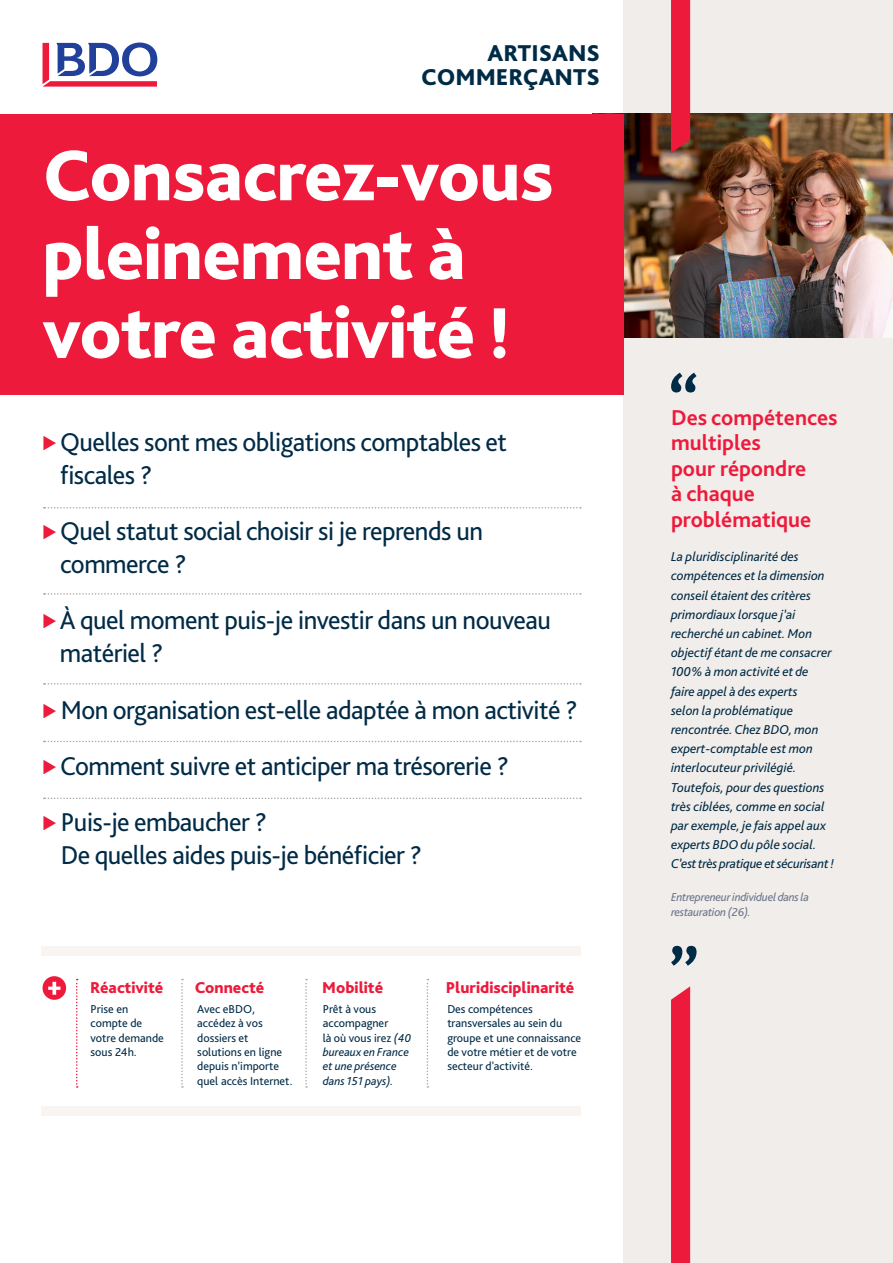
<style>
.page{position:relative;width:893px;height:1263px;background:#fff}
.page>*{position:absolute;margin:0;border:0;box-sizing:border-box;transform-origin:0 0}
.t1{font:800 75px/78.8px "Bliss Pro";letter-spacing:-.01em;color:#fff}
.t2{font:27px/33px "Bliss Pro";letter-spacing:-.02em;color:#002b46}
.t3{font:800 24px/24px "Bliss Pro";color:#002b46;text-align:right}
.t4{font:700 22.5px/25.5px "Bliss Pro";color:#ed1a3b}
.t5{font:800 16.5px "Bliss Pro";color:#ed1a3b}
.t6{font:italic 13.5px/19.2px "Bliss Pro";color:#002b46}
.t7{font:12px/14.4px "Bliss Pro";color:#002b46}
.t8{font:italic 12px/14.4px "Bliss Pro";color:#002b46}
.t9{font:italic 12px/14.4px "Bliss Pro";letter-spacing:-.02em;color:#6a758a}
.s1{font-style:normal}
</style>
<div class="page">
<div style="left:623px;top:0;width:270px;height:1263px;background:#f1edea"></div>
<img style="left:624px;top:114px;width:269px;height:224px">
<div style="left:671px;top:986px;width:19px;height:277px;background:#ed1a3b"></div>
<div style="left:671px;top:0;width:19px;height:153px;background:#ed1a3b"></div>
<svg style="left:671px;top:946px;width:26px;height:20px"></svg>
<svg style="left:671px;top:373px;width:26px;height:19px"></svg>
<svg style="left:43px;top:43px;width:114px;height:44px"></svg>
<div style="left:0;top:114px;width:624px;height:280px;background:#ed1a3b"></div>
<svg style="left:44px;top:507px;width:537px;height:1px"></svg>
<svg style="left:44px;top:593px;width:537px;height:2px"></svg>
<svg style="left:44px;top:683px;width:537px;height:1px"></svg>
<svg style="left:44px;top:741px;width:537px;height:1px"></svg>
<svg style="left:44px;top:797px;width:537px;height:2px"></svg>
<svg style="left:181px;top:979px;width:2px;height:109px"></svg>
<svg style="left:76px;top:979px;width:2px;height:109px"></svg>
<svg style="left:305px;top:979px;width:2px;height:109px"></svg>
<svg style="left:427px;top:979px;width:1px;height:109px"></svg>
<div style="left:41px;top:946px;width:539px;height:10px;background:#f7f4f2"></div>
<div style="left:41px;top:1106px;width:539px;height:9px;background:#f7f4f2"></div>
<div style="left:43px;top:976px;width:23px;height:24px;background:#ed1a3b;border-radius:50%"></div>
<svg style="left:48px;top:982px;width:12px;height:13px"></svg>
<h3 class="t3" style="left:421px;top:40px;width:180px">ARTISANS<br>COMMERÇANTS</h3>
<h1 class="t1" style="left:43px;top:134px;width:513px">Consacrez-vous pleinement à votre activité !</h1>
<h2 class="t2" style="left:60px;top:425px;width:448px">Quelles sont mes obligations comptables et fiscales ?</h2>
<h2 class="t2" style="left:60px;top:514px;width:425px">Quel statut social choisir si je reprends un commerce ?</h2>
<h2 class="t2" style="left:60px;top:603px;width:493px">À quel moment puis-je investir dans un nouveau matériel ?</h2>
<h2 class="t2" style="left:61px;top:692px;width:518px">Mon organisation est-elle adaptée à mon activité ?</h2>
<h2 class="t2" style="left:60px;top:749px;width:450px">Comment suivre et anticiper ma trésorerie ?</h2>
<h2 class="t2" style="left:61px;top:805px;width:363px">Puis-je embaucher ?<br>De quelles aides puis-je bénéficier ?</h2>
<p class="t5" style="left:90px;top:977px;width:75px">Réactivité</p>
<p class="t5" style="left:195px;top:977px;width:71px">Connecté</p>
<p class="t5" style="left:322px;top:977px;width:62px">Mobilité</p>
<p class="t5" style="left:446px;top:977px;width:130px">Pluridisciplinarité</p>
<p class="t7" style="left:91px;top:1001px;width:75px">Prise en compte de votre demande sous 24h.</p>
<p class="t7" style="left:197px;top:1001px;width:97px">Avec eBDO, accédez à vos dossiers et solutions en ligne depuis n’importe quel accès Internet.</p>
<p class="t8" style="left:323px;top:1001px;width:90px"><span class="s1">Prêt à vous accompagner<br>là où vous irez</span> (40 bureaux en France et une présence dans 151 pays).</p>
<p class="t7" style="left:447px;top:1001px;width:135px">Des compétences transversales au sein du groupe et une connaissance de votre métier et de votre secteur d'activité.</p>
<h3 class="t4" style="left:671px;top:404px;width:168px">Des compétences multiples<br>pour répondre<br>à chaque problématique</h3>
<p class="t6" style="left:671px;top:547px;width:165px">La pluridisciplinarité des compétences et la dimension conseil étaient des critères primordiaux lorsque j’ai recherché un cabinet. Mon objectif étant de me consacrer<br>100% à mon activité et de faire appel à des experts<br>selon la problématique rencontrée. Chez BDO, mon expert-comptable est mon interlocuteur privilégié.<br>Toutefois, pour des questions très ciblées, comme en social par exemple, je fais appel aux experts BDO du pôle social.<br>C’est très pratique et sécurisant !</p>
<p class="t9" style="left:671px;top:890px;width:140px">Entrepreneur individuel dans la restauration (26).</p>
</div>
